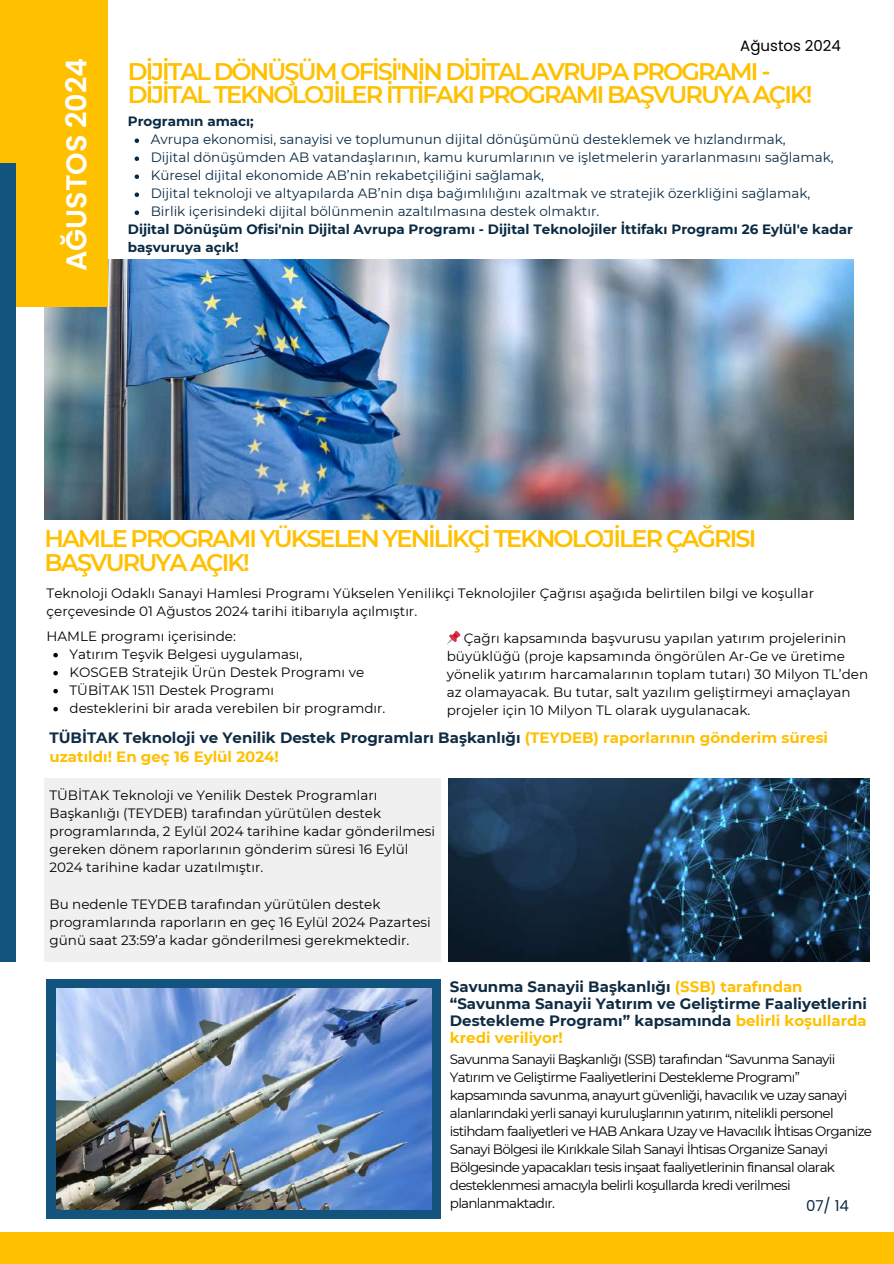
<style>
.page{position:relative;width:894px;height:1264px;background:#fff}
.page>*{position:absolute;margin:0;border:0;box-sizing:border-box;transform-origin:0 0}
.t1{font:600 28.65px "Poppins";color:#fff}
.t2{font:600 24px/23.7px "Montserrat";letter-spacing:-.08em;color:#ffc000}
.t3{font:700 15px/16.8px "Montserrat";color:#102c43}
.t4{font:700 15px/19.2px "Montserrat";color:#ffc000}
.t5{font:15px "Poppins";color:#000}
.t6{font:15px "Poppins";color:#0a2a43}
.t7{font:13.5px/18px "Montserrat";color:#000}
.t8{font:13.5px/18px "Montserrat";letter-spacing:-.05em;color:#000}
.t9{font:13.5px/18px "Montserrat";color:#0a2a43}
.t10{font:700 13.5px/18px "Montserrat";color:#0a2a43}
.s1{color:#102c43}
.s2{color:#ffc000}
</style>
<div class="page">
<img style="left:45px;top:260px;width:807px;height:260px">
<div style="left:47px;top:979px;width:394px;height:240px;background:#13547e"></div>
<img style="left:56px;top:988px;width:375px;height:221px">
<div style="left:0;top:0;width:107px;height:306px;background:#ffc000"></div>
<div style="left:0;top:164px;width:15px;height:798px;background:#13547e"></div>
<div style="left:0;top:1231px;width:893px;height:32px;background:#ffc000"></div>
<div style="left:44px;top:778px;width:396px;height:184px;background:#f0f0f0"></div>
<img style="left:449px;top:778px;width:420px;height:183px">
<svg style="left:134px;top:138px;width:5px;height:5px"></svg>
<svg style="left:134px;top:156px;width:5px;height:5px"></svg>
<svg style="left:134px;top:174px;width:5px;height:5px"></svg>
<svg style="left:134px;top:192px;width:5px;height:5px"></svg>
<svg style="left:134px;top:210px;width:5px;height:5px"></svg>
<svg style="left:53px;top:653px;width:5px;height:4px"></svg>
<svg style="left:53px;top:671px;width:5px;height:4px"></svg>
<svg style="left:53px;top:689px;width:5px;height:4px"></svg>
<svg style="left:53px;top:707px;width:5px;height:4px"></svg>
<p class="t5" style="left:740px;top:35px;width:102px">Ağustos 2024</p>
<h1 class="t1" style="left:56px;top:271px;width:215px;rotate:-90deg">AĞUSTOS 2024</h1>
<h2 class="t2" style="left:128px;top:59px;width:686px">DİJİTAL DÖNÜŞÜM OFİSİ'NİN DİJİTAL AVRUPA PROGRAMI -<br>DİJİTAL TEKNOLOJİLER İTTİFAKI PROGRAMI BAŞVURUYA AÇIK!</h2>
<p class="t10" style="left:128px;top:112px;width:127px">Programın amacı;</p>
<p class="t9" style="left:151px;top:130px;width:684px">Avrupa ekonomisi, sanayisi ve toplumunun dijital dönüşümünü desteklemek ve hızlandırmak,<br>Dijital dönüşümden AB vatandaşlarının, kamu kurumlarının ve işletmeleri n yararlanmasını sağlamak, Küresel dijital ekonomide AB’ni n rekabetçi liği ni sağlamak,<br>Dijital teknoloji ve altyapılarda AB’ni n dışa bağımlılığını azaltmak ve strateji k özerkliği ni sağlamak,<br>Bi rli k içerisi ndeki dijital bölünmeni n azaltılmasına destek olmaktır.</p>
<p class="t10" style="left:128px;top:220px;width:726px">Dijital Dönüşüm Ofisi'nin Dijital Avrupa Programı - Dijital Teknolojiler İttifakı Programı 26 Eylül'e kadar başvuruya açık!</p>
<h2 class="t2" style="left:45px;top:526px;width:713px">HAMLE PROGRAMI YÜKSELEN YENİLİKÇİ TEKNOLOJİLER ÇAĞRISI<br>BAŞVURUYA AÇIK!</h2>
<p class="t7" style="left:47px;top:584px;width:768px">Teknoloji Odaklı Sanayi Hamlesi Programı Yükselen Yeni li kçi Teknoloji ler Çağrısı aşağıda beli rti len bi lgi ve koşullar çerçevesi nde 01 Ağustos 2024 tari hi iti barıyla açılmıştır.</p>
<p class="t7" style="left:70px;top:626px;width:317px;text-indent:-23px">HAMLE programı içerisi nde:<br>Yatırım Teşvi k Belgesi uygulaması,<br>KOSGEB Strateji k Ürün Destek Programı ve TÜBİTAK 1511 Destek Programı<br>destekleri ni bi r arada verebi len bi r programdır.</p>
<p class="t7" style="left:446px;top:629px;width:423px;text-indent:17px">Çağrı kapsamında başvurusu yapılan yatırım projeleri ni n büyüklüğü (proje kapsamında öngörülen Ar-Ge ve üreti me yöneli k yatırım harcamalarının toplam tutarı) 30 Mi lyon TL’den az olamayacak. Bu tutar, salt yazılım gelişti rmeyi amaçlayan projeler içi n 10 Mi lyon TL olarak uygulanacak.</p>
<p class="t4" style="left:49px;top:728px;width:777px"><span class="s1">TÜBİTAK Teknoloji ve Yenilik Destek Programları Başkanlığı</span> (TEYDEB) raporlarının gönderim süresi uzatıldı! En geç 16 Eylül 2024!</p>
<p class="t7" style="left:49px;top:786px;width:384px">TÜBİTAK Teknoloji ve Yeni li k Destek Programları Başkanlığı (TEYDEB) tarafından yürütülen destek programlarında, 2 Eylül 2024 tari hi ne kadar gönderi lmesi gereken dönem raporlarının gönderi m süresi 16 Eylül 2024 tari hi ne kadar uzatılmıştır.</p>
<p class="t7" style="left:49px;top:894px;width:380px">Bu nedenle TEYDEB tarafından yürütülen destek programlarında raporların en geç 16 Eylül 2024 Pazartesi günü saat 23:59’a kadar gönderi lmesi gerekmektedi r.</p>
<p class="t3" style="left:449px;top:978px;width:418px">Savunma Sanayii Başkanlığı <span class="s2">(SSB) tarafından </span>“Savunma Sanayii Yatırım ve Geliştirme Faaliyetlerini Destekleme Programı” kapsamında <span class="s2">belirli koşullarda kredi veriliyor!</span></p>
<p class="t8" style="left:449px;top:1050px;width:423px">Savunma Sanayii Başkanlığı (SSB) tarafından “Savunma Sanayii Yatırım ve Gelişti rme Faaliyetleri ni Destekleme Programı” kapsamında savunma, anayurt güvenliği, havacılık ve uzay sanayi alanlarındaki yerli sanayi kuruluşlarının yatırım, niteli kli personel<br>isti hdam faaliyetleri ve HAB Ankara Uzay ve Havacılık İhtisas Organize Sanayi Bölgesi i le Kırıkkale Si lah Sanayi İhtisas Organize Sanayi Bölgesi nde yapacakları tesis i nşaat faaliyetleri ni n fi nansal olarak desteklenmesi amacıyla beli rli koşullarda kredi veri lmesi planlanmaktadır.</p>
<p class="t6" style="left:805px;top:1195px;width:44px">07/ 14</p>
</div>
